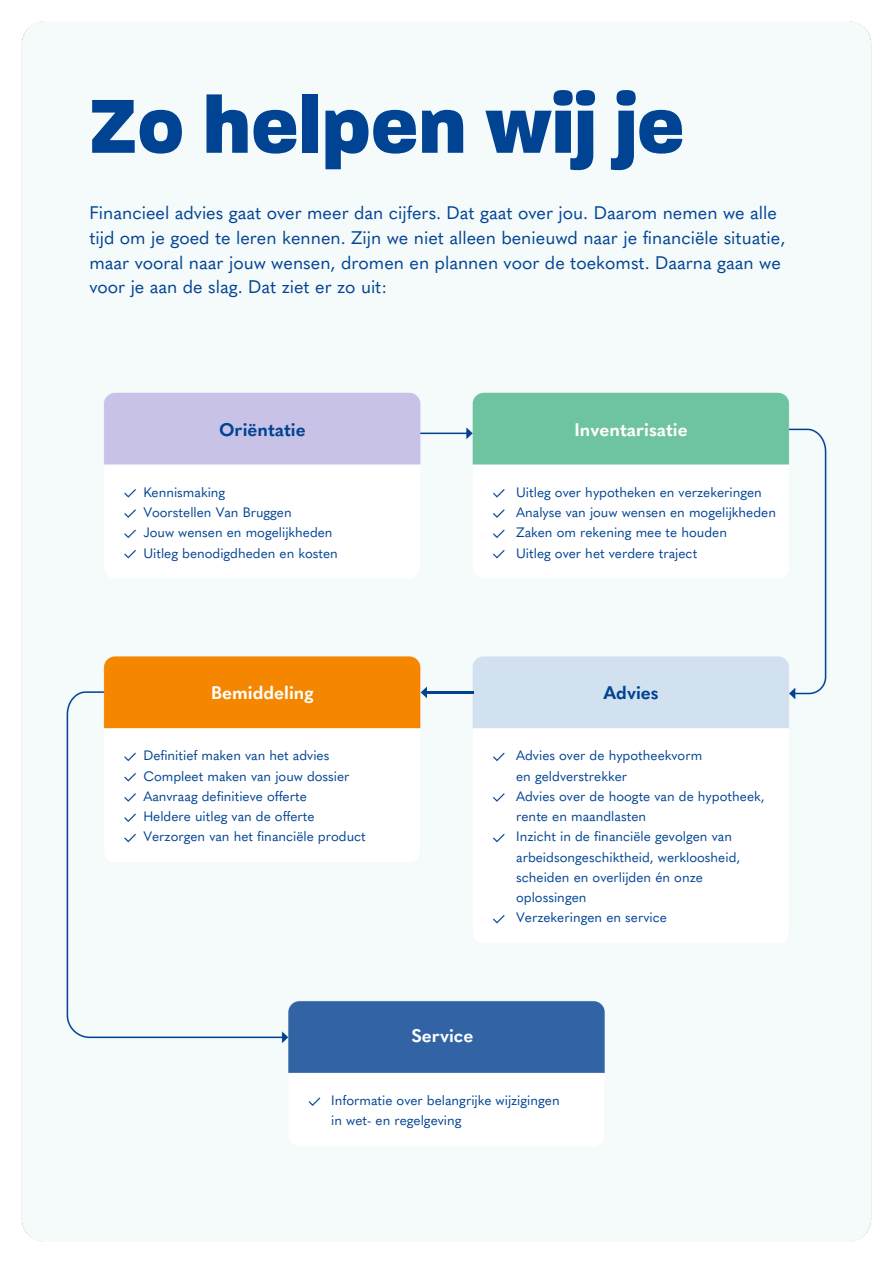
<style>
.page{position:relative;width:894px;height:1264px;background:#fff}
.page>*{position:absolute;margin:0;border:0;box-sizing:border-box;transform-origin:0 0}
.t1{font:800 82.5px "Paralucent";color:#004393}
.t2{font:18px/24.8px "Quasimoda";color:#004393}
.t3{font:700 18px "Quasimoda";color:#fff}
.t4{font:700 18px "Quasimoda";color:#004393}
.t5{font:13.5px/20.2px "Quasimoda";color:#004393}
</style>
<div class="page">
<img style="left:21px;top:21px;width:851px;height:1221px">
<hr style="left:426px;top:691px;width:47px;height:2px;background:#004393">
<svg style="left:420px;top:686px;width:7px;height:12px"></svg>
<p class="t1" style="left:89px;top:91px;width:596px">Zo helpen wij je</p>
<h2 class="t2" style="left:89px;top:200px;width:697px">Financieel advies gaat over meer dan cijfers. Dat gaat over jou. Daarom nemen we alle tijd om je goed te leren kennen. Zijn we niet alleen benieuwd naar je financiële situatie, maar vooral naar jouw wensen, dromen en plannen voor de toekomst. Daarna gaan we voor je aan de slag. Dat ziet er zo uit:</h2>
<h1 class="t4" style="left:219px;top:419px;width:88px">Oriëntatie</h1>
<p class="t5" style="left:143px;top:482px;width:83px">Kennismaking</p>
<p class="t5" style="left:143px;top:502px;width:150px">Voorstellen Van Bruggen</p>
<h2 class="t5" style="left:143px;top:522px;width:191px">Jouw wensen en mogelijkheden</h2>
<p class="t5" style="left:143px;top:543px;width:196px">Uitleg benodigdheden en kosten</p>
<p class="t3" style="left:574px;top:419px;width:115px">Inventarisatie</p>
<p class="t5" style="left:516px;top:482px;width:247px">Uitleg over hypotheken en verzekeringen</p>
<p class="t5" style="left:516px;top:502px;width:261px">Analyse van jouw wensen en mogelijkheden</p>
<p class="t5" style="left:516px;top:522px;width:212px">Zaken om rekening mee te houden</p>
<h2 class="t5" style="left:516px;top:543px;width:183px">Uitleg over het verdere traject</h2>
<h3 class="t3" style="left:211px;top:682px;width:104px">Bemiddeling</h3>
<p class="t5" style="left:143px;top:745px;width:187px">Definitief maken van het advies</p>
<p class="t5" style="left:143px;top:765px;width:208px">Compleet maken van jouw dossier</p>
<h2 class="t5" style="left:143px;top:786px;width:165px">Aanvraag definitieve offerte</h2>
<p class="t5" style="left:143px;top:806px;width:173px">Heldere uitleg van de offerte</p>
<p class="t5" style="left:143px;top:826px;width:224px">Verzorgen van het financiële product</p>
<h2 class="t3" style="left:411px;top:1024px;width:63px">Service</h2>
<p class="t4" style="left:603px;top:682px;width:57px">Advies</p>
<p class="t5" style="left:516px;top:745px;width:188px">Advies over de hypotheekvorm</p>
<p class="t5" style="left:516px;top:765px;width:112px">en geldverstrekker</p>
<p class="t5" style="left:516px;top:786px;width:250px">Advies over de hoogte van de hypotheek, rente en maandlasten</p>
<p class="t5" style="left:516px;top:826px;width:225px">Inzicht in de financiële gevolgen van arbeidsongeschiktheid, werkloosheid, scheiden en overlijden én onze oplossingen</p>
<p class="t5" style="left:516px;top:907px;width:152px">Verzekeringen en service</p>
<p class="t5" style="left:331px;top:1089px;width:230px">Informatie over belangrijke wijzigingen in wet- en regelgeving</p>
</div>
